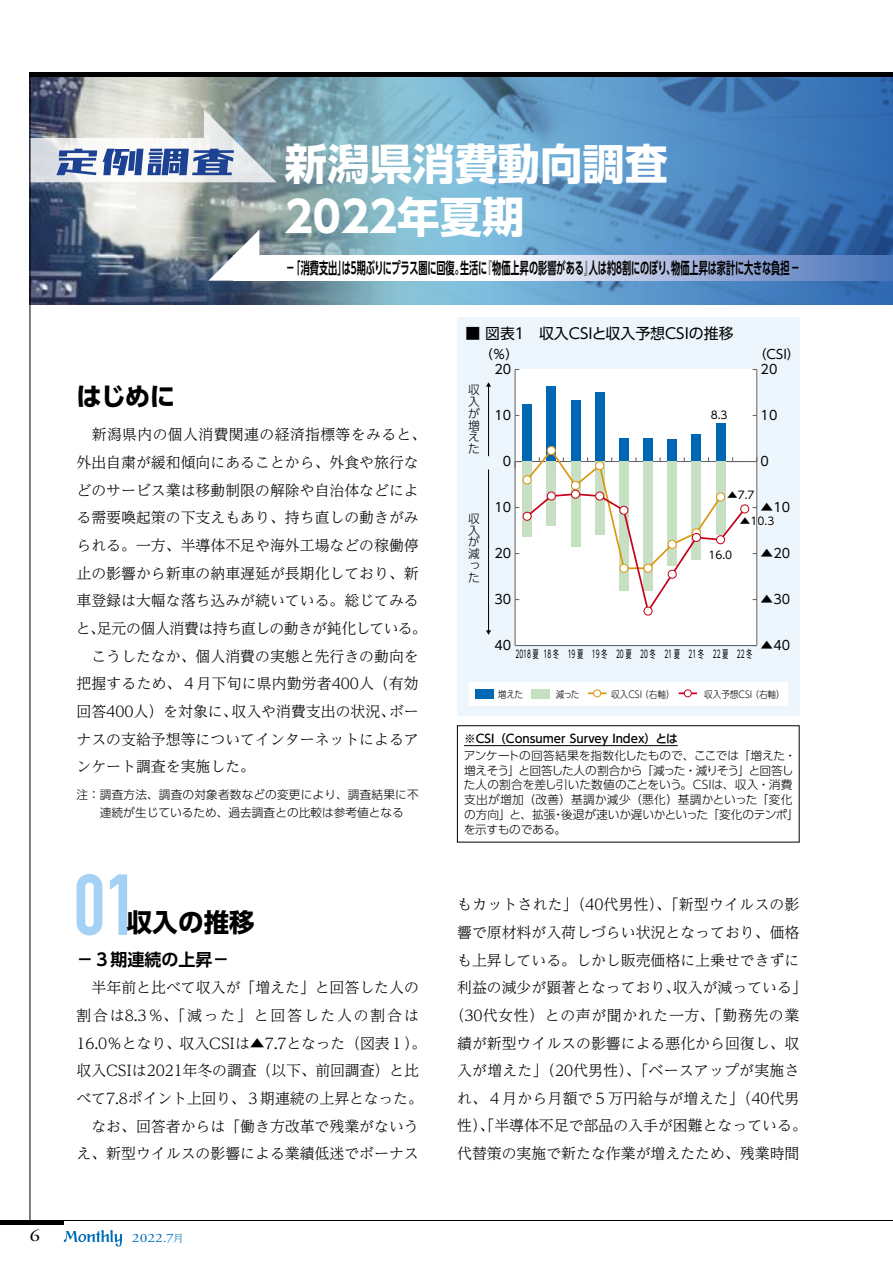
<style>
.page{position:relative;width:893px;height:1263px;background:#fff}
.page>*{position:absolute;margin:0;border:0;box-sizing:border-box;transform-origin:0 0}
.t1{font:700 42.45px/53.1px "UD Shin Go Pro";color:#fff}
.t2{font:700 25.5px "UD Shin Go Pr 6 N";color:#000}
.t3{font:700 16.95px "UD Shin Go Pr 6 N De";color:#000}
.t4{font:16.95px "Adobe Garamond Pro";color:#000;scale:1.2 1}
.t5{font:700 15.9px "UD Shin Go Pro De";letter-spacing:-.01em;color:#000;scale:.58 1}
.t6{font:300 14.85px/27.6px "UD Reimin Pr 6 N";color:#000}
.t7{font:14.85px "UD Shin Go Pro";color:#000}
.t8{font:12.75px "UD Shin Go Pr 6 N";color:#000}
.t9{font:12.75px "Adobe Garamond Pro";color:#006eb8;scale:1.2 1}
.t10{font:300 11.7px/14.9px "UD Shin Go Pro";letter-spacing:-.01em;color:#000}
.t11{font:300 11.7px/11.7px "UD Shin Go Pr 6 N";color:#000;text-align:justify}
.t12{font:500 11.7px "UD Shin Go Pr 6 N";color:#000}
.t13{font:10.65px "UD Shin Go Pr 6 N";color:#000;scale:.55 1}
.t14{font:10.65px "UD Shin Go Pr 6 N";color:#000}
.t15{font:300 9.6px "UD Shin Go Pro";color:#000;scale:.9 1}
.s1{font-family:"UD Reimin Pro";font-weight:300;font-size:10.35px}
</style>
<div class="page">
<img style="left:31px;top:77px;width:297px;height:227px">
<img style="left:328px;top:77px;width:565px;height:227px">
<svg style="left:77px;top:874px;width:50px;height:61px"></svg>
<svg style="left:259px;top:255px;width:634px;height:26px"></svg>
<svg style="left:208px;top:230px;width:51px;height:51px"></svg>
<svg style="left:31px;top:109px;width:246px;height:73px"></svg>
<hr style="left:464px;top:745px;width:214px;height:1px;background:#000">
<div style="left:457px;top:725px;width:342px;height:117px;border:1px solid #000"></div>
<div style="left:457px;top:317px;width:342px;height:398px;background:#edf6fd"></div>
<div style="left:515px;top:369px;width:243px;height:276px;background:#fff"></div>
<hr style="left:514px;top:369px;width:2px;height:276px;background:#656464">
<hr style="left:515px;top:645px;width:241px;height:1px;background:#656464">
<div style="left:522px;top:404px;width:10px;height:57px;background:#0068b3"></div>
<div style="left:546px;top:386px;width:10px;height:75px;background:#0068b3"></div>
<div style="left:571px;top:400px;width:9px;height:61px;background:#0068b3"></div>
<div style="left:595px;top:392px;width:9px;height:69px;background:#0068b3"></div>
<div style="left:619px;top:438px;width:10px;height:23px;background:#0068b3"></div>
<div style="left:643px;top:438px;width:10px;height:23px;background:#0068b3"></div>
<div style="left:667px;top:439px;width:10px;height:22px;background:#0068b3"></div>
<div style="left:691px;top:434px;width:10px;height:27px;background:#0068b3"></div>
<div style="left:716px;top:423px;width:9px;height:38px;background:#0068b3"></div>
<hr style="left:756px;top:369px;width:1px;height:276px;background:#656464">
<div style="left:547px;top:446px;width:9px;height:9px;border:1px solid #dd960f;border-radius:50%"></div>
<div style="left:643px;top:606px;width:9px;height:9px;border:1px solid #c50018;border-radius:50%"></div>
<div style="left:469px;top:682px;width:319px;height:23px;background:#fff"></div>
<div style="left:475px;top:689px;width:18px;height:10px;background:#0068b3"></div>
<div style="left:531px;top:689px;width:19px;height:10px;background:#c7dfc2"></div>
<svg style="left:588px;top:692px;width:18px;height:2px"></svg>
<div style="left:593px;top:689px;width:8px;height:8px;background:#fff;border:1px solid #dd960f;border-radius:50%"></div>
<svg style="left:678px;top:692px;width:19px;height:2px"></svg>
<div style="left:684px;top:689px;width:8px;height:8px;background:#fff;border:1px solid #c50018;border-radius:50%"></div>
<hr style="left:488px;top:386px;width:1px;height:70px;background:#000">
<svg style="left:486px;top:382px;width:5px;height:5px"></svg>
<hr style="left:488px;top:469px;width:1px;height:162px;background:#000">
<svg style="left:486px;top:630px;width:5px;height:5px"></svg>
<svg style="left:514px;top:448px;width:261px;height:165px"></svg>
<hr style="left:30px;top:77px;width:1px;height:1143px;background:#000">
<div style="left:0;top:1220px;width:64px;height:5px;background:#000"></div>
<hr style="left:0;top:1220px;width:893px;height:1px;background:#000">
<div style="left:30px;top:72px;width:863px;height:5px;background:#000"></div>
<svg style="left:64px;top:1230px;width:58px;height:16px"></svg>
<h1 class="t1" style="left:285px;top:136px;width:384px">新潟県消費動向調査<br>2022年夏期</h1>
<p class="t5" style="left:286px;top:255px;width:888px">－「消費支出」は５期ぶりにプラス圏に回復。生活に『物価上昇の影響がある』人は約８割にのぼり、物価上昇は家計に大きな負担－</p>
<h2 class="t2" style="left:76px;top:376px;width:100px">はじめに</h2>
<p class="t6" style="left:76px;top:420px;width:352px">　新潟県内の個人消費関連の経済指標等をみると、外出自粛が緩和傾向にあることから、外食や旅行などのサービス業は移動制限の解除や自治体などによる需要喚起策の下支えもあり、持ち直しの動きがみられる。一方、半導体不足や海外工場などの稼働停止の影響から新車の納車遅延が長期化しており、新車登録は大幅な落ち込みが続いている。総じてみると、足元の個人消費は持ち直しの動きが鈍化している。　こうしたなか、個人消費の実態と先行きの動向を把握するため、４月下旬に県内勤労者400人（有効回答400人）を対象に、収入や消費支出の状況、ボーナスの支給予想等についてインターネットによるアンケート調査を実施した。</p>
<p class="t11" style="left:100px;top:785px;width:320px;line-height:18px;text-indent:-23px">注：調査方法、調査の対象者数などの変更により、調査結果に不連続が生じているため、過去調査との比較は参考値となる</p>
<h2 class="t2" style="left:127px;top:902px;width:129px">収入の推移</h2>
<p class="t3" style="left:77px;top:946px;width:155px">－３期連続の上昇－</p>
<p class="t6" style="left:76px;top:973px;width:351px">　半年前と比べて収入が「増えた」と回答した人の割合は8.3％、「減った」と回答した人の割合は<br>16.0％となり、収入CSIは▲7.7となった（図表１）。収入CSIは2021年冬の調査（以下、前回調査）と比べて7.8ポイント上回り、３期連続の上昇となった。　なお、回答者からは「働き方改革で残業がないうえ、新型ウイルスの影響による業績低迷でボーナス</p>
<p class="t4" style="left:30px;top:1225px;width:10px">6</p>
<p class="t9" style="left:132px;top:1230px;width:44px">2022.7<span class="s1">月</span></p>
<p class="t7" style="left:465px;top:321px;width:270px">■ 図表１　収入CSIと収入予想CSIの推移</p>
<p class="t8" style="left:480px;top:344px;width:40px">（％）</p>
<p class="t8" style="left:754px;top:344px;width:47px">（CSI）</p>
<p class="t8" style="left:494px;top:359px;width:18px">20</p>
<p class="t8" style="left:761px;top:359px;width:18px">20</p>
<p class="t11" style="left:468px;top:384px;width:13px">収入が増えた</p>
<p class="t8" style="left:494px;top:405px;width:18px">10</p>
<p class="t8" style="left:503px;top:451px;width:10px">0</p>
<p class="t14" style="left:711px;top:406px;width:18px">8.3</p>
<p class="t8" style="left:761px;top:405px;width:18px">10</p>
<p class="t8" style="left:761px;top:451px;width:10px">0</p>
<p class="t11" style="left:468px;top:512px;width:13px">収入が減った</p>
<p class="t8" style="left:494px;top:497px;width:18px">10</p>
<p class="t14" style="left:727px;top:486px;width:29px">▲7.7</p>
<p class="t14" style="left:740px;top:513px;width:36px">▲10.3</p>
<p class="t8" style="left:761px;top:497px;width:31px">▲10</p>
<p class="t8" style="left:494px;top:543px;width:18px">20</p>
<p class="t14" style="left:708px;top:546px;width:25px">16.0</p>
<p class="t8" style="left:761px;top:543px;width:31px">▲20</p>
<p class="t8" style="left:494px;top:589px;width:18px">30</p>
<p class="t8" style="left:761px;top:589px;width:31px">▲30</p>
<p class="t8" style="left:494px;top:635px;width:18px">40</p>
<p class="t13" style="left:515px;top:646px;width:432px">2018 夏 18 冬 19 夏 19 冬 20 夏 20 冬 21 夏 21 冬 22 夏 22 冬</p>
<p class="t8" style="left:761px;top:635px;width:31px">▲40</p>
<p class="t15" style="left:498px;top:686px;width:29px">増えた</p>
<p class="t15" style="left:556px;top:686px;width:28px">減った</p>
<p class="t15" style="left:611px;top:686px;width:72px">収入CSI （右軸）</p>
<p class="t15" style="left:704px;top:686px;width:91px">収入予想CSI （右軸）</p>
<p class="t12" style="left:464px;top:729px;width:215px">※CSI（Consumer Survey Index）とは</p>
<p class="t10" style="left:464px;top:747px;width:337px">アンケートの回答結果を指数化したもので、ここでは「増えた・増えそう」と回答した人の割合から「減った・減りそう」と回答した人の割合を差し引いた数値のことをいう。CSIは、収入・消費支出が増加（改善）基調か減少（悪化）基調かといった「変化の方向」と、拡張・後退が速いか遅いかといった「変化のテンポ」を示すものである。</p>
<p class="t6" style="left:450px;top:890px;width:359px;text-align:center">もカットされた」（40代男性）、「新型ウイルスの影響で原材料が入荷しづらい状況となっており、価格も上昇している。しかし販売価格に上乗せできずに利益の減少が顕著となっており、収入が減っている」（30代女性）との声が聞かれた一方、「勤務先の業績が新型ウイルスの影響による悪化から回復し、収入が増えた」（20代男性）、「ベースアップが実施され、４月から月額で５万円給与が増えた」（40代男性）、「半導体不足で部品の入手が困難となっている。代替策の実施で新たな作業が増えたため、残業時間</p>
</div>
